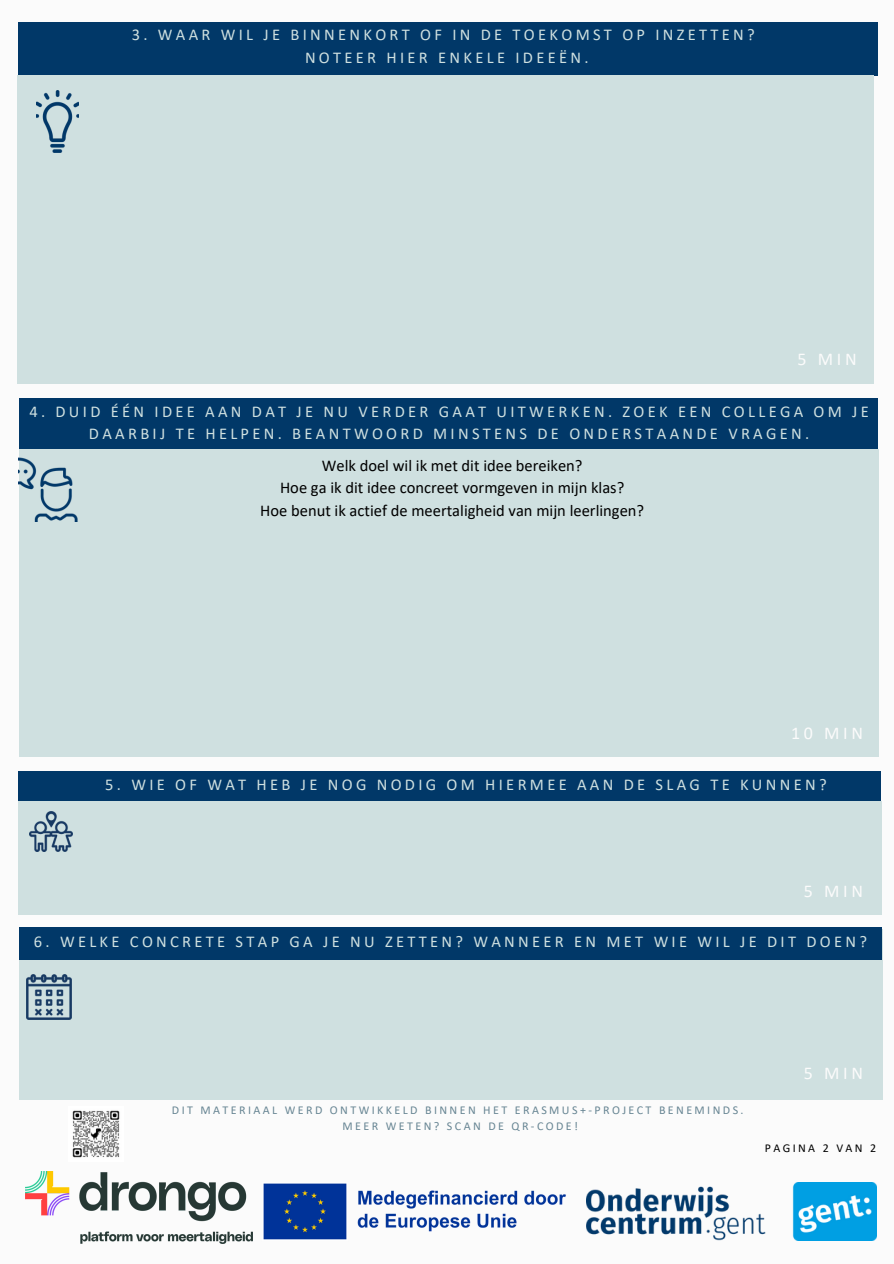
<style>
.page{position:relative;width:894px;height:1264px;background:#fff}
.page>*{position:absolute;margin:0;border:0;box-sizing:border-box;transform-origin:0 0}
.t1{font:18px "Calibri";letter-spacing:.2em;color:#fbfbfb}
.t2{font:16.5px/22.5px "Calibri";letter-spacing:.2em;color:#cfe0e0;text-align:center}
.t3{font:16.5px/22.5px "Calibri";color:#000;text-align:center}
.t4{font:12px "Calibri";letter-spacing:.2em;color:#678593}
.t5{font:12px "Calibri";letter-spacing:.2em;color:#000}
</style>
<div class="page">
<div style="left:0;top:0;width:893px;height:1263px;background:#fbfbfb"></div>
<div style="left:18px;top:22px;width:859px;height:53px;background:#013868"></div>
<div style="left:18px;top:75px;width:856px;height:309px;background:#cfe0e0"></div>
<div style="left:19px;top:398px;width:858px;height:52px;background:#013868"></div>
<div style="left:19px;top:449px;width:859px;height:307px;background:#cfe0e0"></div>
<div style="left:18px;top:771px;width:862px;height:31px;background:#013868"></div>
<div style="left:19px;top:929px;width:862px;height:170px;background:#cfe0e0"></div>
<div style="left:18px;top:802px;width:863px;height:112px;background:#cfe0e0"></div>
<div style="left:19px;top:927px;width:862px;height:32px;background:#013868"></div>
<img style="left:18px;top:457px;width:60px;height:64px">
<img style="left:27px;top:974px;width:45px;height:45px">
<img style="left:30px;top:812px;width:43px;height:39px">
<img style="left:37px;top:90px;width:41px;height:62px">
<img style="left:586px;top:1182px;width:290px;height:58px">
<img style="left:263px;top:1183px;width:303px;height:57px">
<img style="left:26px;top:1171px;width:226px;height:72px">
<img style="left:72px;top:1110px;width:48px;height:48px">
<p class="t2" style="left:132px;top:25px;width:624px">3. WAAR WIL JE BINNENKORT OF IN DE TOEKOMST OP INZETTEN?<br>NOTEER HIER ENKELE IDEEËN.</p>
<h1 class="t1" style="left:797px;top:352px;width:61px">5 MIN</h1>
<h1 class="t2" style="left:29px;top:401px;width:840px">4. DUID ÉÉN IDEE AAN DAT JE NU VERDER GAAT UITWERKEN. ZOEK EEN COLLEGA OM JE<br>DAARBIJ TE HELPEN. BEANTWOORD MINSTENS DE ONDERSTAANDE VRAGEN.</h1>
<h1 class="t3" style="left:260px;top:455px;width:385px">Welk doel wil ik met dit idee bereiken?<br>Hoe ga ik dit idee concreet vormgeven in mijn klas?<br>Hoe benut ik actief de meertaligheid van mijn leerlingen?</h1>
<p class="t1" style="left:791px;top:725px;width:73px">10 MIN</p>
<p class="t2" style="left:105px;top:774px;width:722px">5. WIE OF WAT HEB JE NOG NODIG OM HIERMEE AAN DE SLAG TE KUNNEN?</p>
<h2 class="t1" style="left:803px;top:883px;width:61px">5 MIN</h2>
<h1 class="t2" style="left:34px;top:931px;width:834px">6. WELKE CONCRETE STAP GA JE NU ZETTEN? WANNEER EN MET WIE WIL JE DIT DOEN?</h1>
<p class="t4" style="left:172px;top:1104px;width:573px">DIT MATERIAAL WERD ONTWIKKELD BINNEN HET ERASMUS+-PROJECT BENEMINDS.</p>
<p class="t4" style="left:342px;top:1120px;width:237px">MEER WETEN? SCAN DE QR-CODE!</p>
<p class="t1" style="left:803px;top:1065px;width:61px">5 MIN</p>
<p class="t5" style="left:764px;top:1143px;width:113px">PAGINA 2 VAN 2</p>
</div>
